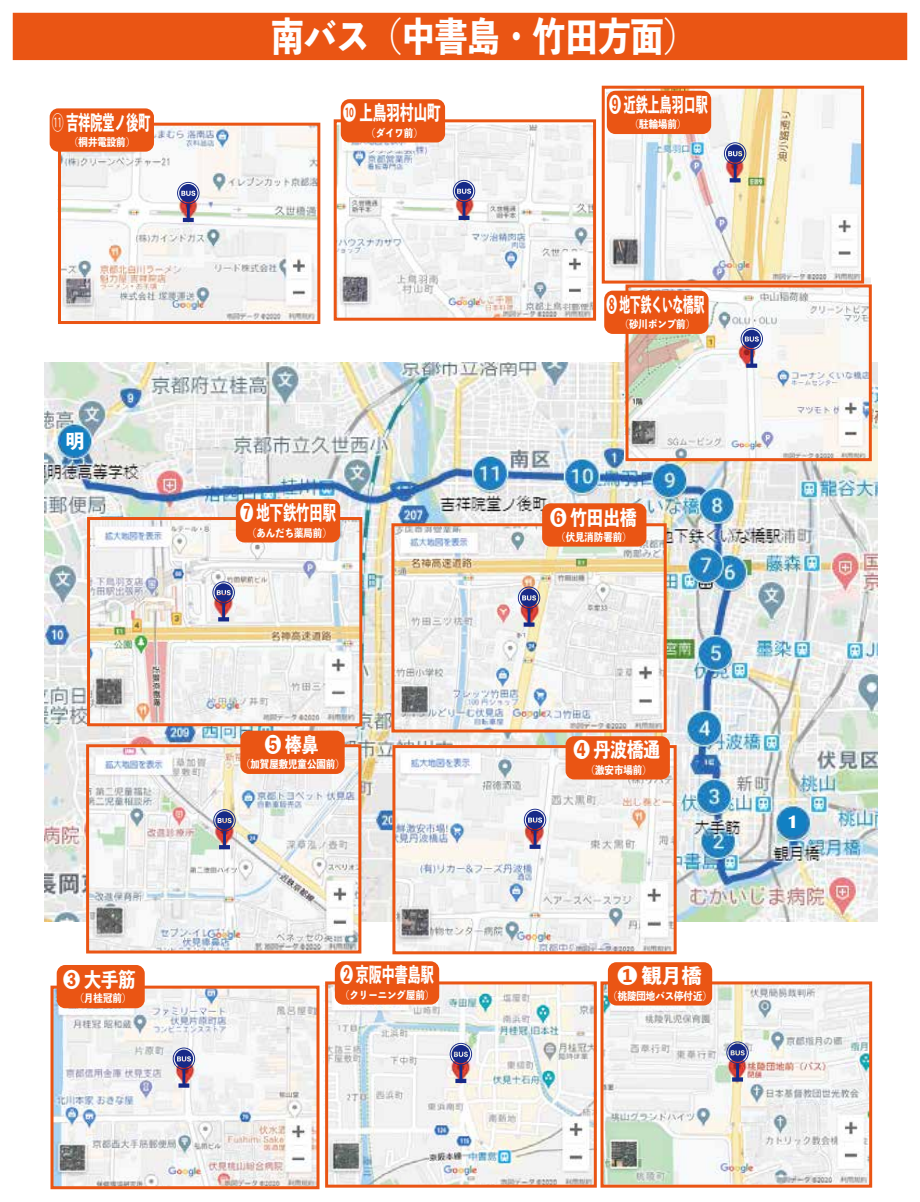
<style>
.page{position:relative;width:920px;height:1202px;background:#fff}
.page>*{position:absolute;margin:0;border:0;box-sizing:border-box;transform-origin:0 0}
.t1{font:39.15px "Toppan Bunkyu Midashi Go Std N EB";color:#fff;scale:.84 1}
.t2{font:19.95px "Toppan Bunkyu Midashi Go Std N EB";color:#fff;scale:.6 1}
.t3{font:19.95px "Toppan Bunkyu Midashi Go Std N EB";color:#fff;scale:.83 1}
.t4{font:19.95px "Toppan Bunkyu Midashi Go Std N EB";color:#fff;scale:.53 1}
.t5{font:19.95px "Toppan Bunkyu Midashi Go Std N EB";color:#fff;scale:.66 1}
.t6{font:19.95px "Toppan Bunkyu Midashi Go Std N EB";color:#fff;scale:.65 1}
.t7{font:19.95px "Toppan Bunkyu Midashi Go Std N EB";color:#fff;scale:.68 1}
.t8{font:19.95px "Toppan Bunkyu Midashi Go Std N EB";color:#fff}
.t9{font:19.95px "Toppan Bunkyu Midashi Go Std N EB";color:#fff;scale:.86 1}
.t10{font:19.2px "Toppan Bunkyu Midashi Go Std N EB";color:#fff}
.t11{font:700 18.45px "Britannic";color:#fff}
.t12{font:10.65px "Toppan Bunkyu Midashi Go Std N EB";color:#fff;scale:.88 1}
.s1{font-family:"Koz Go Pr 6 N"}
</style>
<div class="page">
<img style="left:45px;top:362px;width:833px;height:558px">
<img style="left:395px;top:527px;width:268px;height:201px">
<img style="left:396px;top:748px;width:277px;height:202px">
<img style="left:323px;top:985px;width:270px;height:198px">
<svg style="left:524px;top:808px;width:22px;height:40px"></svg>
<svg style="left:518px;top:586px;width:22px;height:40px"></svg>
<img style="left:338px;top:124px;width:254px;height:192px">
<div style="left:334px;top:119px;width:262px;height:201px;border:3px solid #ea5514"></div>
<div style="left:391px;top:523px;width:276px;height:209px;border:3px solid #ea5514"></div>
<div style="left:392px;top:744px;width:285px;height:210px;border:3px solid #ea5514"></div>
<div style="left:325px;top:981px;width:272px;height:206px;border:3px solid #ea5514"></div>
<div style="left:13px;top:13px;width:894px;height:47px;background:#ea5514"></div>
<img style="left:629px;top:276px;width:241px;height:181px">
<img style="left:91px;top:521px;width:267px;height:201px">
<img style="left:90px;top:748px;width:267px;height:201px">
<img style="left:54px;top:989px;width:261px;height:195px">
<img style="left:604px;top:985px;width:264px;height:198px">
<svg style="left:726px;top:1041px;width:23px;height:40px"></svg>
<svg style="left:450px;top:1042px;width:22px;height:40px"></svg>
<svg style="left:213px;top:809px;width:23px;height:40px"></svg>
<svg style="left:741px;top:327px;width:22px;height:41px"></svg>
<svg style="left:212px;top:581px;width:23px;height:40px"></svg>
<svg style="left:173px;top:1047px;width:22px;height:40px"></svg>
<img style="left:607px;top:90px;width:256px;height:194px">
<img style="left:62px;top:127px;width:254px;height:193px">
<div style="left:607px;top:91px;width:104px;height:43px;background:#ea5514;border-radius:9px"></div>
<svg style="left:724px;top:142px;width:22px;height:40px"></svg>
<svg style="left:453px;top:180px;width:22px;height:40px"></svg>
<svg style="left:177px;top:182px;width:23px;height:40px"></svg>
<div style="left:58px;top:123px;width:262px;height:201px;border:3px solid #ea5514"></div>
<div style="left:602px;top:86px;width:262px;height:197px;border:3px solid #ea5514"></div>
<div style="left:625px;top:284px;width:247px;height:177px;border:3px solid #ea5514"></div>
<div style="left:600px;top:981px;width:272px;height:206px;border:3px solid #ea5514"></div>
<div style="left:50px;top:985px;width:269px;height:203px;border:3px solid #ea5514"></div>
<div style="left:87px;top:517px;width:275px;height:209px;border:3px solid #ea5514"></div>
<div style="left:86px;top:744px;width:275px;height:209px;border:3px solid #ea5514"></div>
<div style="left:50px;top:108px;width:104px;height:44px;background:#ea5514;border-radius:9px"></div>
<div style="left:341px;top:99px;width:104px;height:43px;background:#ea5514;border-radius:9px"></div>
<div style="left:604px;top:290px;width:104px;height:44px;background:#ea5514;border-radius:9px"></div>
<div style="left:542px;top:503px;width:104px;height:43px;background:#ea5514;border-radius:9px"></div>
<div style="left:236px;top:499px;width:104px;height:43px;background:#ea5514;border-radius:9px"></div>
<div style="left:240px;top:730px;width:105px;height:43px;background:#ea5514;border-radius:9px"></div>
<div style="left:566px;top:736px;width:104px;height:43px;background:#ea5514;border-radius:9px"></div>
<div style="left:608px;top:961px;width:104px;height:44px;background:#ea5514;border-radius:9px"></div>
<div style="left:335px;top:961px;width:104px;height:43px;background:#ea5514;border-radius:9px"></div>
<div style="left:57px;top:964px;width:88px;height:43px;background:#ea5514;border-radius:9px"></div>
<div style="left:779px;top:808px;width:27px;height:27px;background:#1180c3;border-radius:50%"></div>
<div style="left:61px;top:427px;width:28px;height:28px;background:#1180c3;border-radius:50%"></div>
<h1 class="t1" style="left:271px;top:6px;width:507px">南バス（中書島・竹田方面）</h1>
<h2 class="t2" style="left:609px;top:89px;width:166px">❾ 近鉄上鳥羽口駅</h2>
<h2 class="t7" style="left:360px;top:97px;width:121px">上鳥羽村山町</h2>
<p class="t12" style="left:366px;top:124px;width:66px">（ダイワ前）</p>
<h2 class="t2" style="left:52px;top:107px;width:166px"><span class="s1">⑪</span> 吉祥院堂ノ後町</h2>
<p class="t12" style="left:630px;top:116px;width:66px">（駐輪場前）</p>
<p class="t12" style="left:69px;top:133px;width:76px">（桐井電設前）</p>
<h3 class="t10" style="left:65px;top:426px;width:21px">明</h3>
<h2 class="t9" style="left:63px;top:963px;width:86px">❸ 大手筋</h2>
<p class="t12" style="left:75px;top:989px;width:66px">（月桂冠前）</p>
<h2 class="t5" style="left:240px;top:497px;width:147px">❼ 地下鉄竹田駅</h2>
<p class="t12" style="left:247px;top:524px;width:98px">（あんだち薬局前）</p>
<h2 class="t3" style="left:265px;top:729px;width:66px">❺ 棒鼻</h2>
<p class="t12" style="left:241px;top:755px;width:119px">（加賀屋敷児童公園前）</p>
<h2 class="t6" style="left:340px;top:958px;width:146px">❷ 京阪中書島駅</h2>
<p class="t12" style="left:340px;top:986px;width:109px">（クリーニング屋前）</p>
<h2 class="t4" style="left:606px;top:289px;width:187px">❽ 地下鉄くいな橋駅</h2>
<p class="t12" style="left:620px;top:315px;width:87px">（砂川ポンプ前）</p>
<h2 class="t3" style="left:550px;top:501px;width:106px">❻ 竹田出橋</h2>
<p class="t12" style="left:556px;top:528px;width:87px">（伏見消防署前）</p>
<h2 class="t3" style="left:573px;top:733px;width:106px">❹ 丹波橋通</h2>
<p class="t12" style="left:586px;top:761px;width:76px">（激安市場前）</p>
<h2 class="t8" style="left:617px;top:959px;width:86px">❶ 観月橋</h2>
<p class="t12" style="left:608px;top:986px;width:119px">（桃陵団地バス停付近）</p>
<h3 class="t11" style="left:787px;top:811px;width:13px">1</h3>
</div>
